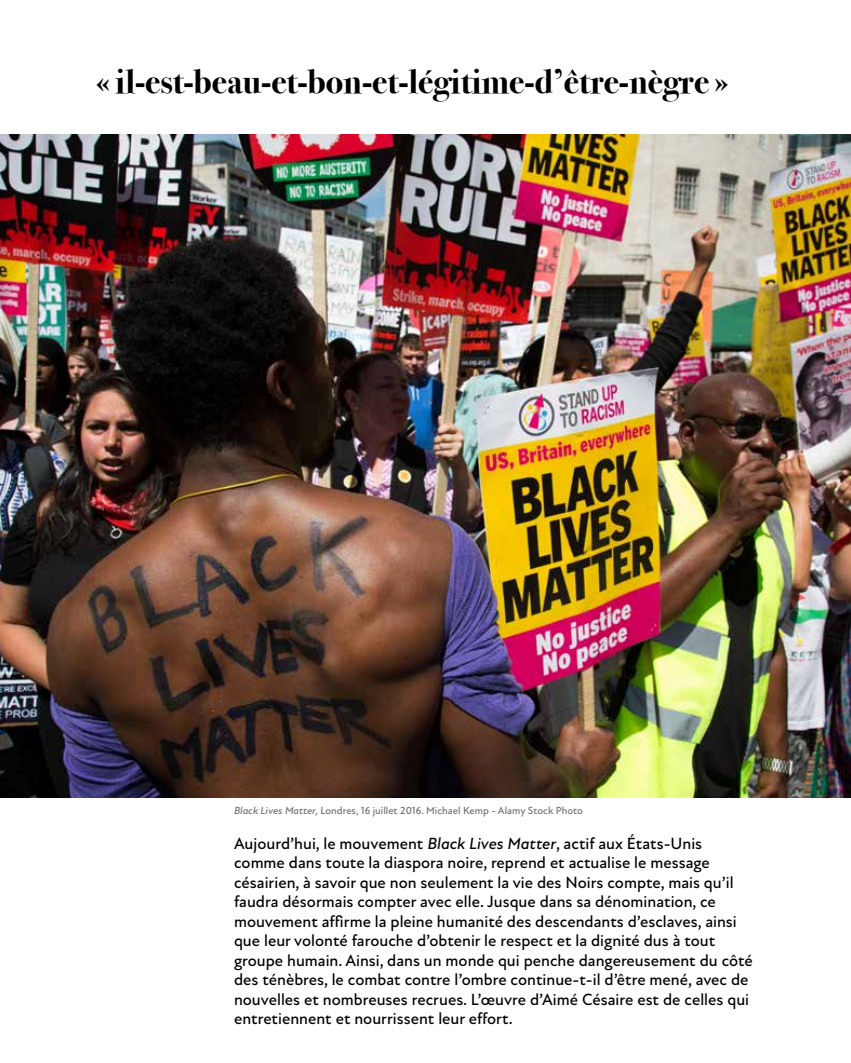
<style>
.page{position:relative;width:851px;height:1063px;background:#fff}
.page>*{position:absolute;margin:0;border:0;box-sizing:border-box;transform-origin:0 0}
.t1{font:700 34.5px "Bodoni Svty Two OSITCTT";color:#000}
.t2{font:500 16.5px/19.5px "New Atten";color:#000}
.t3{font:500 10.5px "New Atten";color:#706f6f}
.s1{font-style:italic}
</style>
<div class="page">
<img style="left:0;top:134px;width:850px;height:663px">
<h1 class="t1" style="left:96px;top:62px;width:634px">« il-est-beau-et-bon-et-légitime-d’être-nègre »</h1>
<p class="t3" style="left:234px;top:805px;width:350px"><span class="s1">Black Lives Matter,</span> Londres, 16 juillet 2016. Michael Kemp - Alamy Stock Photo</p>
<p class="t2" style="left:234px;top:834px;width:520px">Aujourd’hui, le mouvement <span class="s1">Black Lives Matter</span>, actif aux États-Unis comme dans toute la diaspora noire, reprend et actualise le message césairien, à savoir que non seulement la vie des Noirs compte, mais qu’il faudra désormais compter avec elle. Jusque dans sa dénomination, ce mouvement affirme la pleine humanité des descendants d’esclaves, ainsi que leur volonté farouche d’obtenir le respect et la dignité dus à tout groupe humain. Ainsi, dans un monde qui penche dangereusement du côté des ténèbres, le combat contre l’ombre continue-t-il d’être mené, avec de nouvelles et nombreuses recrues. L’œuvre d’Aimé Césaire est de celles qui entretiennent et nourrissent leur effort.</p>
</div>
